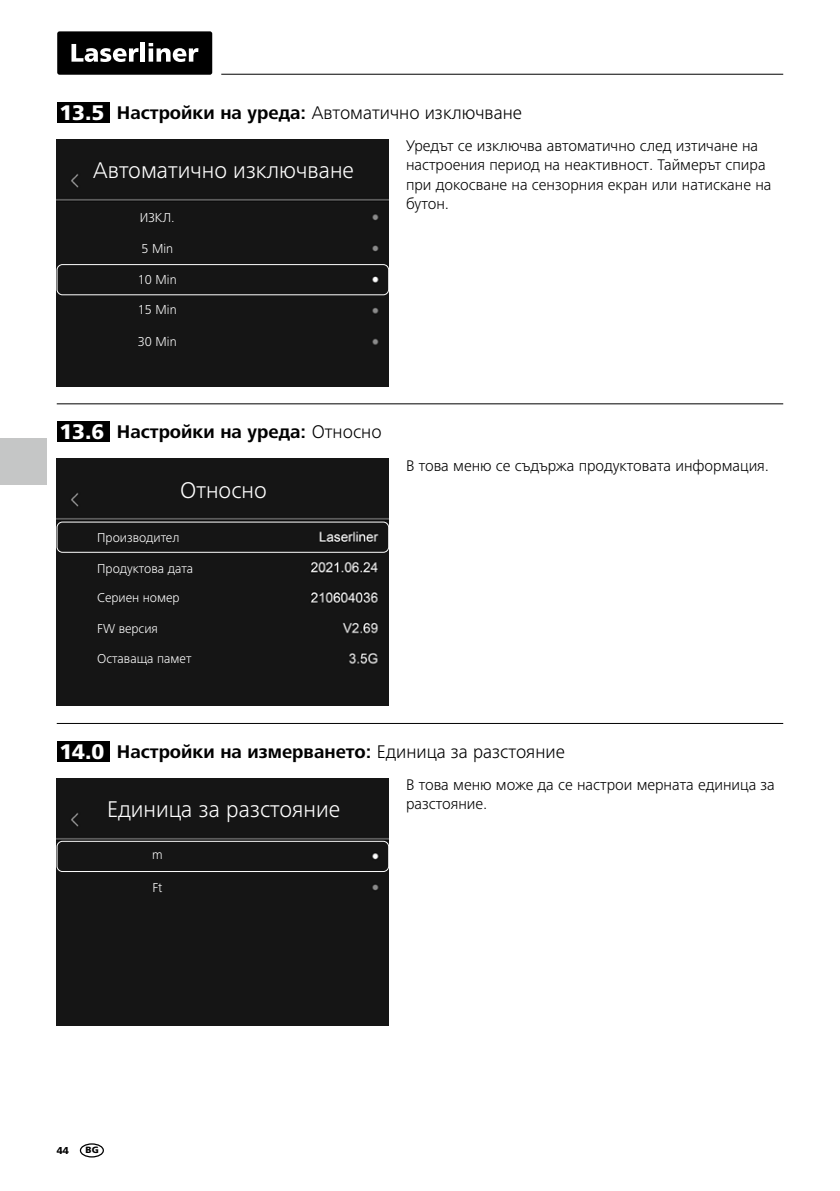
<style>
.page{position:relative;width:840px;height:1191px;background:#fff}
.page>*{position:absolute;margin:0;border:0;box-sizing:border-box;transform-origin:0 0}
.t1{font:300 23.6px "Frutiger Next LTW1 G";color:#fff}
.t2{font:700 19px "Frutiger Next LTW1 G";color:#000}
.t3{font:300 19px "Frutiger Next LTW1 G";color:#000}
.t4{font:300 16px/19.2px "Frutiger Next LTW1 G";color:#000}
.t5{font:300 13.4px "Frutiger Next LTW1 G";color:#fff}
.t6{font:900 10px "Frutiger LT Com";color:#000}
.t7{font:900 9px "Frutiger LT Com";color:#000}
.s1{font-family:"Frutiger LT Com";font-weight:900;font-size:21px;color:#fff}
.s2{font-weight:700}
.s3{font-weight:300}
</style>
<div class="page">
<hr style="left:221px;top:74px;width:561px;height:1px;background:#000">
<div style="left:57px;top:31px;width:155px;height:44px;background:#000;border-radius:2px"></div>
<svg style="left:71px;top:44px;width:67px;height:18px"></svg>
<hr style="left:141px;top:43px;width:4px;height:19px;background:#fff">
<svg style="left:148px;top:43px;width:50px;height:19px"></svg>
<div style="left:0;top:438px;width:46px;height:47px;background:#c5c6c6"></div>
<div style="left:80px;top:1143px;width:24px;height:14px;border:1px solid #000;border-radius:50%"></div>
<hr style="left:57px;top:723px;width:725px;height:1px;background:#000">
<hr style="left:57px;top:403px;width:725px;height:1px;background:#000">
<div style="left:57px;top:741px;width:52px;height:20px;background:#000"></div>
<div style="left:57px;top:421px;width:52px;height:20px;background:#000"></div>
<div style="left:57px;top:459px;width:332px;height:246px;background:#151515"></div>
<div style="left:57px;top:522px;width:332px;height:30px;border:1px solid #fff;border-radius:5px"></div>
<div style="left:57px;top:778px;width:332px;height:247px;background:#151515"></div>
<div style="left:57px;top:841px;width:332px;height:30px;border:1px solid #fff;border-radius:5px"></div>
<div style="left:57px;top:140px;width:332px;height:246px;background:#151515"></div>
<div style="left:57px;top:264px;width:332px;height:31px;border:1px solid #fff;border-radius:5px"></div>
<div style="left:57px;top:102px;width:52px;height:20px;background:#000"></div>
<p class="t3" style="left:59px;top:101px;width:464px"><span class="s1">13.5</span> <span class="s2">Настройки на уреда:</span> Автоматично изключване</p>
<h1 class="t1" style="left:93px;top:157px;width:262px">Автоматично изключване</h1>
<p class="t5" style="left:140px;top:210px;width:36px">ИЗКЛ.</p>
<p class="t5" style="left:141px;top:241px;width:33px">5 Min</p>
<p class="t5" style="left:138px;top:272px;width:40px">10 Min</p>
<p class="t5" style="left:138px;top:302px;width:40px">15 Min</p>
<p class="t5" style="left:138px;top:333px;width:40px">30 Min</p>
<p class="t4" style="left:406px;top:136px;width:367px">Уредът се изключва автоматично след изтичане на настроения период на неактивност. Таймерът спира при докосване на сензорния екран или натискане на бутон.</p>
<p class="t2" style="left:59px;top:421px;width:323px"><span class="s1">13.6</span> Настройки на уреда: <span class="s3">Относно</span></p>
<h1 class="t1" style="left:180px;top:476px;width:88px">Относно</h1>
<p class="t5" style="left:97px;top:529px;width:84px">Производител</p>
<p class="t5" style="left:97px;top:560px;width:97px">Продуктова дата</p>
<p class="t5" style="left:97px;top:590px;width:84px">Сериен номер</p>
<p class="t5" style="left:97px;top:621px;width:62px">FW версия</p>
<p class="t5" style="left:97px;top:651px;width:96px">Оставаща памет</p>
<p class="t4" style="left:406px;top:455px;width:364px">В това меню се съдържа продуктовата информация.</p>
<p class="t2" style="left:59px;top:740px;width:506px"><span class="s1">14.0</span> Настройки на измерването: <span class="s3">Единица за разстояние</span></p>
<h1 class="t1" style="left:107px;top:796px;width:234px">Единица за разстояние</h1>
<p class="t5" style="left:152px;top:847px;width:12px">m</p>
<p class="t5" style="left:152px;top:880px;width:12px">Ft</p>
<p class="t4" style="left:406px;top:775px;width:370px">В това меню може да се настрои мерната единица за разстояние.</p>
<p class="t6" style="left:57px;top:1144px;width:14px">44</p>
<p class="t7" style="left:86px;top:1144px;width:15px">BG</p>
</div>
